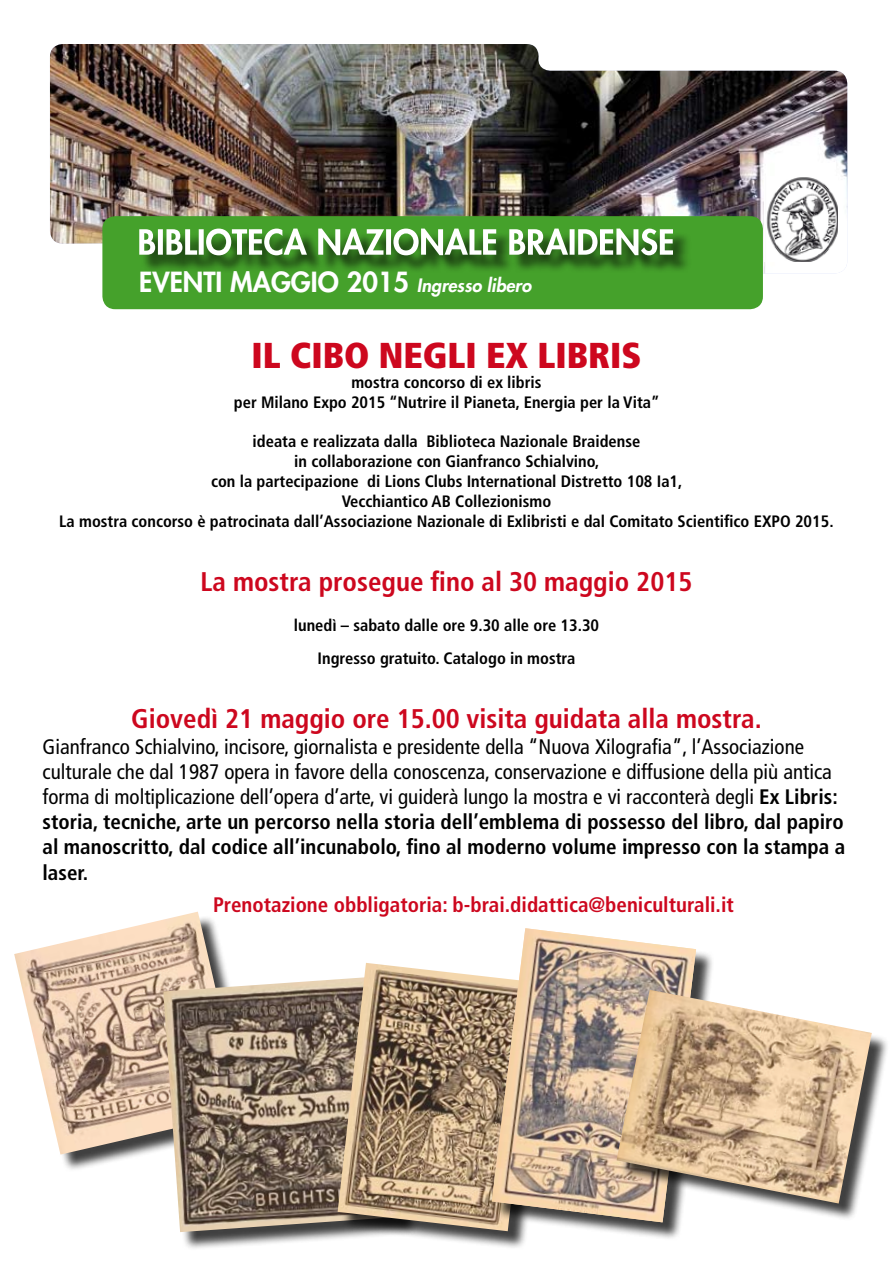
<style>
.page{position:relative;width:893px;height:1263px;background:#fff}
.page>*{position:absolute;margin:0;border:0;box-sizing:border-box;transform-origin:0 0}
.t1{font:900 condensed 36px "Frutiger LT Std";color:#cd071e}
.t2{font:700 condensed 27px "Frutiger LT Std";color:#cd071e}
.t3{font:800 27px "Futura Std";color:#fff}
.t4{font:condensed 21px/25.2px "Frutiger LT Std";color:#000}
.t5{font:700 condensed 21px "Frutiger LT Std";color:#cd071e}
.t6{font:700 condensed 16.5px/19.8px "Frutiger LT Std";color:#000;text-align:center}
.s1{font-style:italic;font-size:18px}
.s2{font-weight:700}
</style>
<div class="page">
<img style="left:50px;top:44px;width:797px;height:229px">
<img style="left:764px;top:177px;width:74px;height:85px">
<div style="left:102px;top:216px;width:661px;height:93px;background:#45a12b;border-radius:13px"></div>
<div style="left:142px;top:231px;width:556px;height:49px;background:#000;opacity:.75"></div>
<svg style="left:139px;top:229px;width:534px;height:26px"></svg>
<div style="left:16px;top:914px;width:253px;height:265px;background:#000;opacity:.75"></div>
<img style="left:14px;top:912px;width:230px;height:242px">
<div style="left:166px;top:978px;width:259px;height:279px;background:#000;opacity:.75"></div>
<img style="left:163px;top:976px;width:177px;height:256px">
<div style="left:340px;top:965px;width:221px;height:292px;background:#000;opacity:.75"></div>
<img style="left:338px;top:963px;width:156px;height:268px">
<div style="left:494px;top:930px;width:227px;height:318px;background:#000;opacity:.75"></div>
<img style="left:492px;top:928px;width:204px;height:294px">
<div style="left:619px;top:992px;width:274px;height:236px;background:#000;opacity:.75"></div>
<img style="left:616px;top:990px;width:256px;height:213px">
<p class="t3" style="left:139px;top:265px;width:394px">EVENTI MAGGIO 2015 <span class="s1">Ingresso libero</span></p>
<h1 class="t1" style="left:252px;top:334px;width:391px">IL CIBO NEGLI EX LIBRIS</h1>
<p class="t6" style="left:234px;top:372px;width:427px">mostra concorso di ex libris<br>per Milano Expo 2015 “Nutrire il Pianeta, Energia per la Vita”</p>
<p class="t6" style="left:59px;top:432px;width:776px">ideata e realizzata dalla Biblioteca Nazionale Braidense<br>in collaborazione con Gianfranco Schialvino,<br>con la partecipazione di Lions Clubs International Distretto 108 Ia1,<br>Vecchiantico AB Collezionismo<br>La mostra concorso è patrocinata dall’Associazione Nazionale di Exlibristi e dal Comitato Scientifico EXPO 2015.</p>
<p class="t2" style="left:201px;top:566px;width:493px">La mostra prosegue fino al 30 maggio 2015</p>
<p class="t6" style="left:294px;top:609px;width:307px;line-height:32.4px">lunedì – sabato dalle ore 9.30 alle ore 13.30<br>Ingresso gratuito. Catalogo in mostra</p>
<p class="t2" style="left:131px;top:703px;width:632px">Giovedì 21 maggio ore 15.00 visita guidata alla mostra.</p>
<p class="t4" style="left:43px;top:734px;width:804px">Gianfranco Schialvino, incisore, giornalista e presidente della “Nuova Xilografia”, l’Associazione culturale che dal 1987 opera in favore della conoscenza, conservazione e diffusione della più antica forma di moltiplicazione dell’opera d’arte, vi guiderà lungo la mostra e vi racconterà degli <span class="s2">Ex Libris: storia, tecniche, arte un percorso nella storia dell’emblema di possesso del libro, dal papiro al manoscritto, dal codice all’incunabolo, fino al moderno volume impresso con la stampa a laser.</span></p>
<p class="t5" style="left:213px;top:892px;width:522px">Prenotazione obbligatoria: b-brai.didattica@beniculturali.it</p>
</div>
